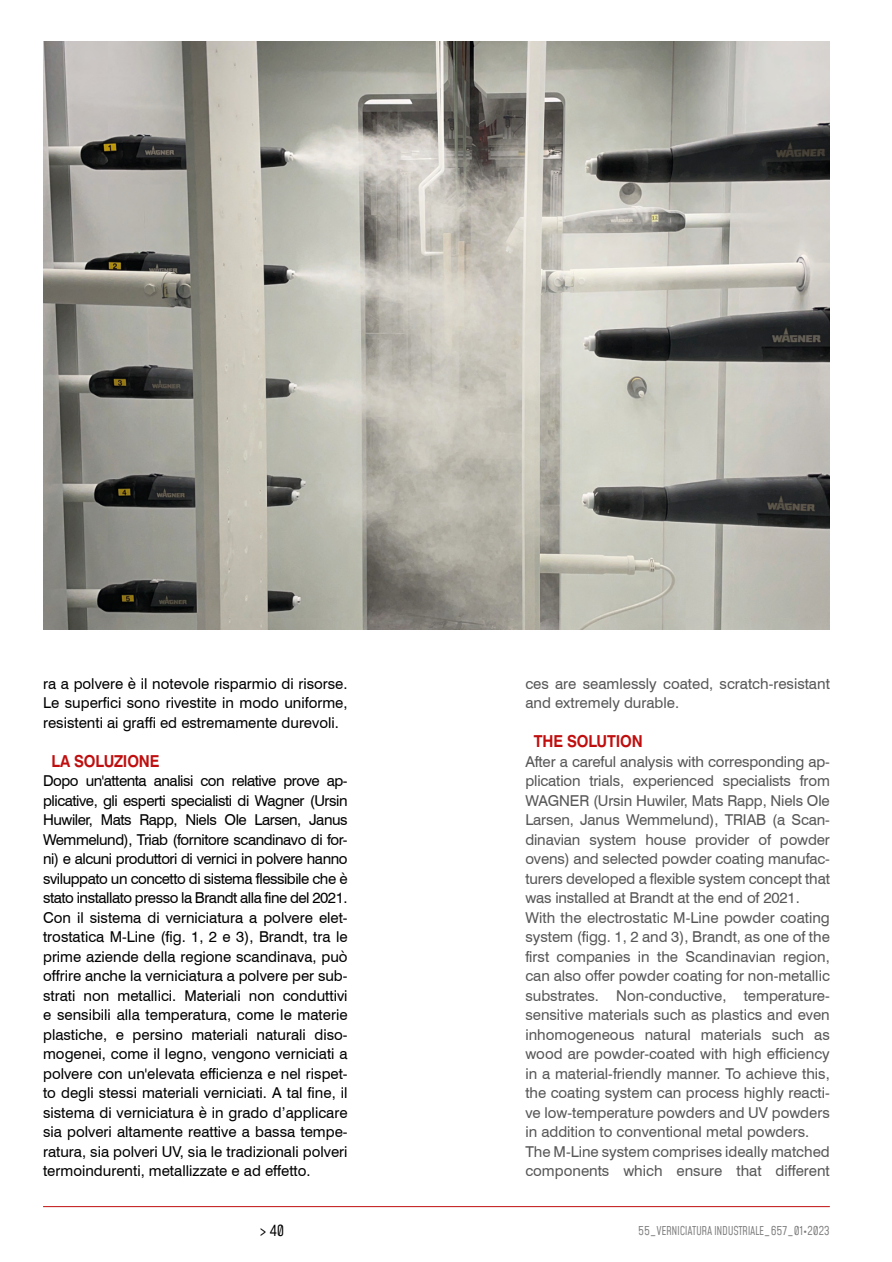
<style>
.page{position:relative;width:892px;height:1262px;background:#fff}
.page>*{position:absolute;margin:0;border:0;box-sizing:border-box;transform-origin:0 0}
.TITOLO_ROSSO{font:700 16.5px "Swiss 721";letter-spacing:-.01em;color:#c00e0e;scale:.9 1}
.TESTO_ITA{font:15px/19.5px "Swiss 721 BT";color:#000;text-align:justify}
.TESTO_ENG{font:15px/19.5px "Swiss 721 BT";color:#575757}
.t1{font:15px "Mohave";color:#000}
.t2{font:12px "Mohave";letter-spacing:-.03em;color:#808080}
</style>
<div class="page">
<hr style="left:43px;top:1206px;width:787px;height:1px;background:#c00e0e">
<img style="left:43px;top:42px;width:787px;height:588px">
<p class="TESTO_ITA" style="left:43px;top:673px;width:306px">ra a polvere è il notevole risparmio di risorse.<br>Le superfici sono rivestite in modo uniforme, resistenti ai graffi ed estremamente durevoli.</p>
<p class="TITOLO_ROSSO" style="left:52px;top:750px;width:121px">LA SOLUZIONE</p>
<p class="TESTO_ITA" style="left:43px;top:771px;width:306px">Dopo un'attenta analisi con relative prove ap&shy;plicative, gli esperti specialisti di Wagner (Ursin Huwiler, Mats Rapp, Niels Ole Larsen, Janus Wemmelund), Triab (fornitore scandinavo di for&shy;ni) e alcuni produttori di vernici in polvere hanno sviluppato un concetto di sistema flessibile che è stato installato presso la Brandt alla fine del 2021.</p>
<p class="TESTO_ITA" style="left:43px;top:907px;width:306px">Con il sistema di verniciatura a polvere elet&shy;trostatica M-Line (fig. 1, 2 e 3), Brandt, tra le prime aziende della regione scandinava, può offrire anche la verniciatura a polvere per sub&shy;strati non metallici. Materiali non conduttivi e sensibili alla temperatura, come le materie plastiche, e persino materiali naturali diso&shy;mogenei, come il legno, vengono verniciati a polvere con un'elevata efficienza e nel rispet&shy;to degli stessi materiali verniciati. A tal fine, il sistema di verniciatura è in grado d’applicare sia polveri altamente reattive a bassa tempe&shy;ratura, sia polveri UV, sia le tradizionali polveri termoindurenti, metallizzate e ad effetto.</p>
<p class="TESTO_ENG" style="left:525px;top:673px;width:306px">ces are seamlessly coated, scratch-resistant and extremely durable.</p>
<p class="TITOLO_ROSSO" style="left:534px;top:731px;width:122px">THE SOLUTION</p>
<p class="TESTO_ENG" style="left:525px;top:751px;width:306px;text-align:justify">After a careful analysis with corresponding ap&shy;plication trials, experienced specialists from WAGNER (Ursin Huwiler, Mats Rapp, Niels Ole Larsen, Janus Wemmelund), TRIAB (a Scan&shy;dinavian system house provider of powder ovens) and selected powder coating manufac&shy;turers developed a flexible system concept that was installed at Brandt at the end of 2021.</p>
<p class="TESTO_ENG" style="left:525px;top:907px;width:306px;text-align:justify">With the electrostatic M-Line powder coating system (figg. 1, 2 and 3), Brandt, as one of the first companies in the Scandinavian region, can also offer powder coating for non-metallic substrates. Non-conductive, temperature&shy;sensitive materials such as plastics and even inhomogeneous natural materials such as wood are powder-coated with high efficiency in a material-friendly manner. To achieve this, the coating system can process highly reacti&shy;ve low-temperature powders and UV powders in addition to conventional metal powders.</p>
<p class="TESTO_ENG" style="left:525px;top:1141px;width:306px">The M-Line system comprises ideally matched components which ensure that different</p>
<p class="t1" style="left:260px;top:1221px;width:26px">&gt; 40</p>
<p class="t2" style="left:638px;top:1223px;width:193px">55_VERNICIATURA INDUSTRIALE_657_01•2023</p>
</div>
